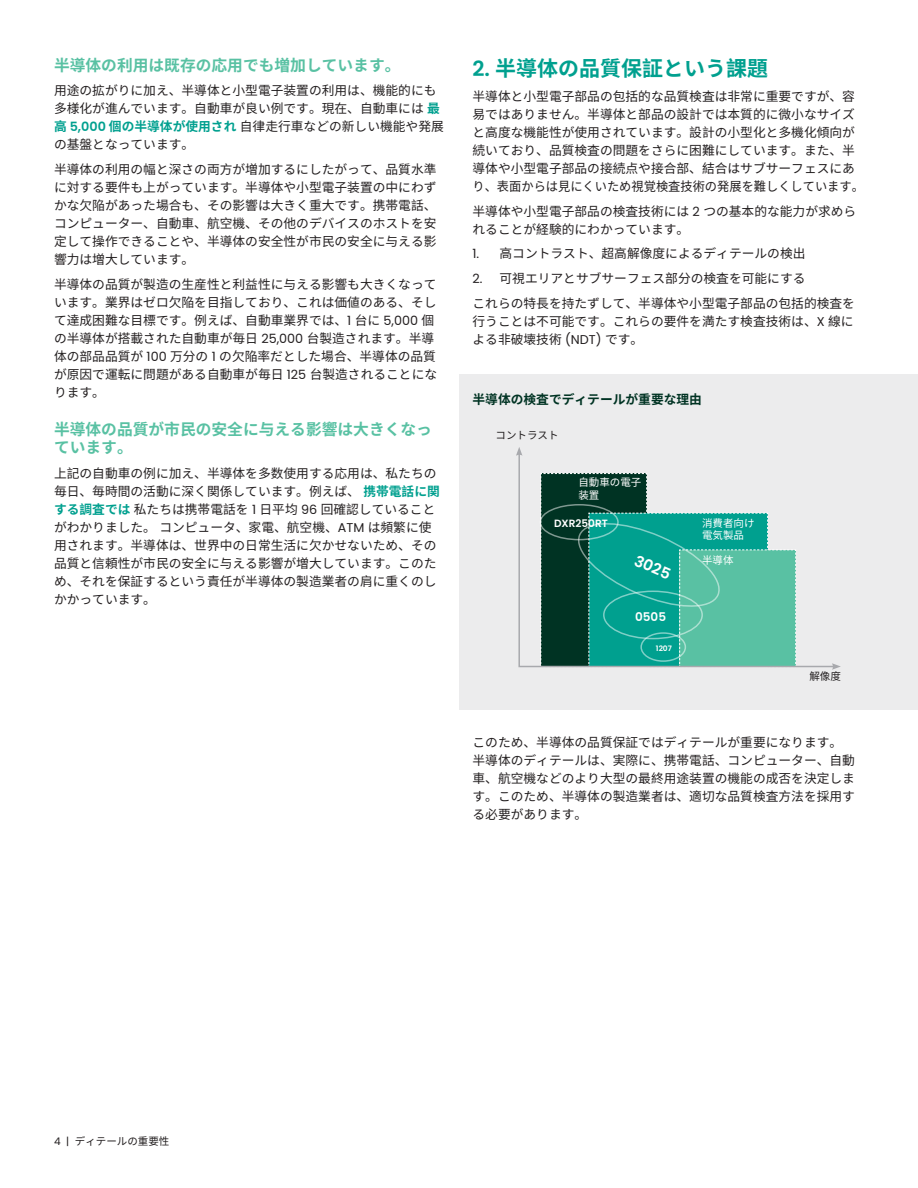
<style>
.page{position:relative;width:918px;height:1188px;background:#fff}
.page>*{position:absolute;margin:0;border:0;box-sizing:border-box;transform-origin:0 0}
.t1{font:700 21px "Noto Sans CJ Ksc";color:#00a08f}
.t2{font:700 15.75px/18px "Noto Sans CJ Ksc";color:#59c1a3}
.t3{font:600 15.3px "Poppins";color:#fff}
.t4{font:12.75px/18px "Noto Sans CJ Ksc";color:#231f20}
.t5{font:700 12.75px "Noto Sans CJ Ksc";color:#003323}
.t6{font:600 12px "Poppins";color:#fff}
.t7{font:10.5px "Noto Sans CJ Ksc";color:#231f20}
.t8{font:10.5px/12.8px "Noto Sans CJ Ksc";color:#fff}
.t9{font:600 10.5px "Poppins";color:#fff}
.t10{font:600 7.5px "Poppins";color:#fff}
.s1{font-weight:700;color:#00a08f}
.s2{font-family:"Poppins";font-weight:600;color:#00a08f}
.s3{font-family:"Poppins"}
.s4{font-family:"Poppins";font-weight:600}
</style>
<div class="page">
<div style="left:459px;top:374px;width:459px;height:336px;background:#ececed"></div>
<svg style="left:518px;top:455px;width:314px;height:213px"></svg>
<svg style="left:516px;top:447px;width:6px;height:9px"></svg>
<svg style="left:832px;top:663px;width:9px;height:7px"></svg>
<svg style="left:540px;top:473px;width:256px;height:194px;background:#409d8b"></svg>
<div style="left:540px;top:504px;width:79px;height:36px;border:2px solid #fff;border-radius:50%"></div>
<div style="left:640px;top:632px;width:46px;height:30px;border:2px solid #fff;border-radius:50%"></div>
<div style="left:603px;top:591px;width:100px;height:48px;border:2px solid #fff;border-radius:50%"></div>
<p class="t2" style="left:54px;top:56px;width:348px">半導体の利用は既存の応用でも増加しています。</p>
<p class="t4" style="left:54px;top:82px;width:391px">用途の拡がりに加え、半導体と小型電子装置の利用は、機能的にも多様化が進んでいます。自動車が良い例です。現在、自動車には<span class="s1">最高</span> <span class="s2">5,000</span> <span class="s1">個の半導体が使用され</span>自律走行車などの新しい機能や発展の基盤となっています。</p>
<p class="t4" style="left:54px;top:161px;width:384px;text-align:justify">半導体の利用の幅と深さの両方が増加するにしたがって、品質水準に対する要件も上がっています。半導体や小型電子装置の中にわずかな欠陥があった場合も、その影響は大きく重大です。携帯電話、コンピューター、自動車、航空機、その他のデバイスのホストを安定して操作できることや、半導体の安全性が市民の安全に与える影響力は増大しています。</p>
<p class="t4" style="left:54px;top:275px;width:385px">半導体の品質が製造の生産性と利益性に与える影響も大きくなっています。業界はゼロ欠陥を目指しており、これは価値のある、そして達成困難な目標です。例えば、自動車業界では、<span class="s3">1</span> 台に <span class="s3">5,000</span> 個の半導体が搭載された自動車が毎日 <span class="s3">25,000</span> 台製造されます。半導体の部品品質が <span class="s3">100</span> 万分の <span class="s3">1</span> の欠陥率だとした場合、半導体の品質が原因で運転に問題がある自動車が毎日 <span class="s3">125</span> 台製造されることになります。</p>
<p class="t2" style="left:54px;top:421px;width:379px">半導体の品質が市民の安全に与える影響は大きくなっています。</p>
<p class="t4" style="left:54px;top:464px;width:387px">上記の自動車の例に加え、半導体を多数使用する応用は、私たちの毎日、毎時間の活動に深く関係しています。例えば、<span class="s1">携帯電話に関する調査では</span>私たちは携帯電話を <span class="s3">1</span> 日平均 <span class="s3">96</span> 回確認していることがわかりました。コンピュータ、家電、航空機、<span class="s3">ATM</span> は頻繁に使用されます。半導体は、世界中の日常生活に欠かせないため、その品質と信頼性が市民の安全に与える影響が増大しています。このため、それを保証するという責任が半導体の製造業者の肩に重くのしかかっています。</p>
<h1 class="t1" style="left:472px;top:57px;width:297px"><span class="s4">2.</span> 半導体の品質保証という課題</h1>
<p class="t4" style="left:472px;top:87px;width:393px">半導体と小型電子部品の包括的な品質検査は非常に重要ですが、容易ではありません。半導体と部品の設計では本質的に微小なサイズと高度な機能性が使用されています。設計の小型化と多機化傾向が続いており、品質検査の問題をさらに困難にしています。また、半導体や小型電子部品の接続点や接合部、結合はサブサーフェスにあり、表面からは見にくいため視覚検査技術の発展を難しくしています。</p>
<p class="t4" style="left:472px;top:202px;width:385px">半導体や小型電子部品の検査技術には <span class="s3">2</span> つの基本的な能力が求められることが経験的にわかっています。</p>
<p class="t4" style="left:472px;top:245px;width:335px"><span class="s3">1.</span> 高コントラスト、超高解像度によるディテールの検出</p>
<p class="t4" style="left:472px;top:266px;width:384px;line-height:24.8px"><span class="s3">2.</span> 可視エリアとサブサーフェス部分の検査を可能にする<br>これらの特長を持たずして、半導体や小型電子部品の包括的検査を</p>
<p class="t4" style="left:472px;top:312px;width:383px">行うことは不可能です。これらの要件を満たす検査技術は、<span class="s3">X</span> 線による非破壊技術 <span class="s3">(NDT)</span> です。</p>
<p class="t5" style="left:472px;top:392px;width:231px">半導体の検査でディテールが重要な理由</p>
<p class="t7" style="left:496px;top:429px;width:64px">コントラスト</p>
<p class="t8" style="left:578px;top:476px;width:64px">自動車の電子装置</p>
<p class="t9" style="left:554px;top:517px;width:55px">DXR250RT</p>
<p class="t3" style="left:639px;top:552px;width:39px;rotate:23deg">3025</p>
<p class="t6" style="left:635px;top:610px;width:32px">0505</p>
<p class="t10" style="left:656px;top:644px;width:17px">1207</p>
<p class="t8" style="left:702px;top:517px;width:54px">消費者向け電気製品</p>
<p class="t8" style="left:702px;top:554px;width:33px">半導体</p>
<p class="t7" style="left:809px;top:670px;width:33px">解像度</p>
<p class="t4" style="left:472px;top:734px;width:384px">このため、半導体の品質保証ではディテールが重要になります。半導体のディテールは、実際に、携帯電話、コンピューター、自動車、航空機などのより大型の最終用途装置の機能の成否を決定します。このため、半導体の製造業者は、適切な品質検査方法を採用する必要があります。</p>
<p class="t7" style="left:54px;top:1135px;width:117px"><span class="s3">4 |</span> ディテールの重要性</p>
</div>
